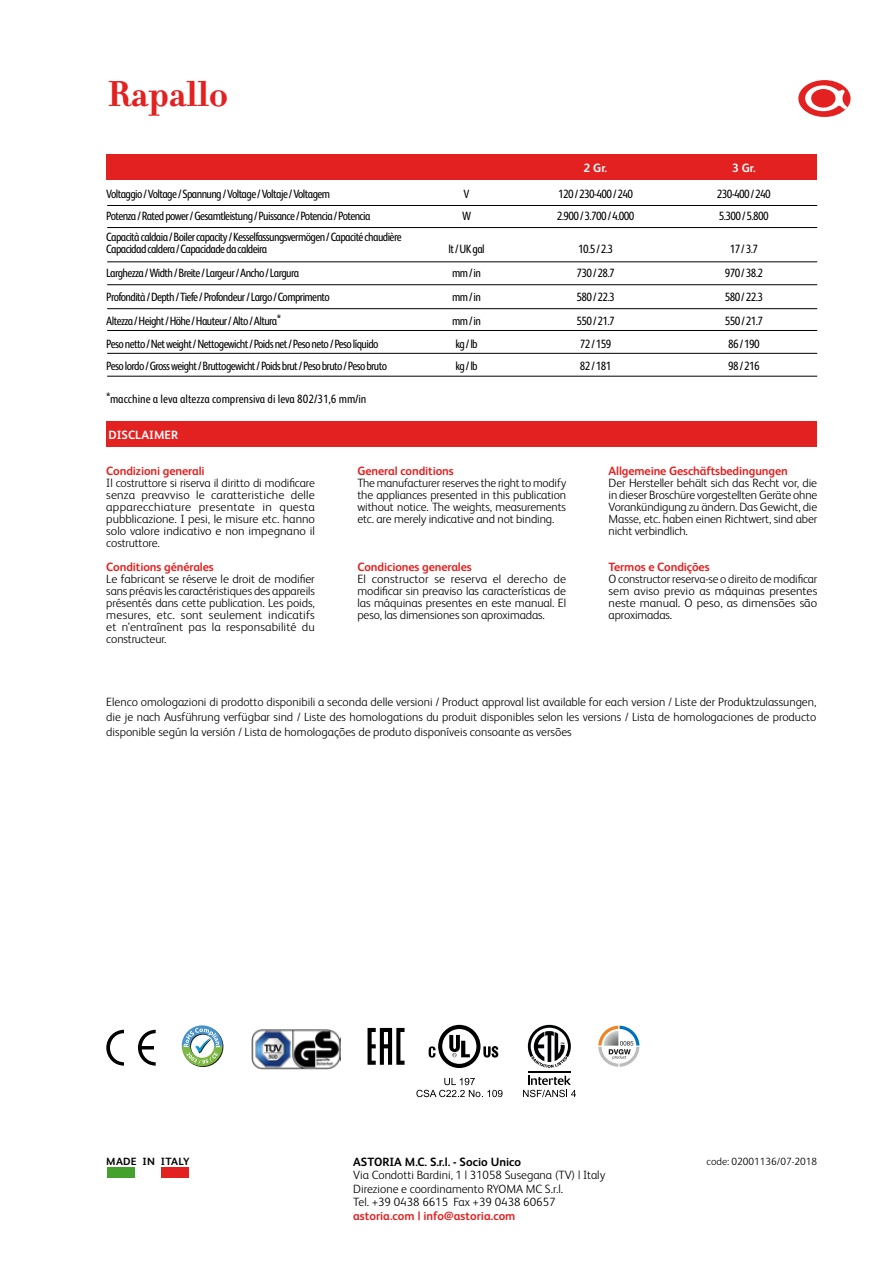
<style>
.page{position:relative;width:893px;height:1263px;background:#fff}
.page>*{position:absolute;margin:0;border:0;box-sizing:border-box;transform-origin:0 0}
.t1{font:700 39px "Filosofia";color:#e32120}
.t2{font:300 12px/12px "FS Albert Pro";letter-spacing:-.005em;color:#000;text-align:justify}
.t3{font:12px/12px "FS Albert Pro Narrow";letter-spacing:-.05em;color:#000}
.t4{font:700 12px "FS Albert Pro";letter-spacing:-.01em;color:#e32120}
.t5{font:12px "FS Albert Pro Narrow";color:#000}
.t6{font:700 12px "FS Albert Pro";color:#000}
.t7{font:700 12px "FS Albert Pro";color:#fff}
.t8{font:300 10.5px "FS Albert Pro";color:#000}
.t9{font:700 10.5px "FS Albert Pro";letter-spacing:.025em;color:#000}
.s1{font-size:15px}
</style>
<div class="page">
<svg style="left:106px;top:1030px;width:18px;height:36px"></svg>
<svg style="left:138px;top:1030px;width:18px;height:36px"></svg>
<svg style="left:598px;top:1026px;width:41px;height:41px"></svg>
<svg style="left:182px;top:1025px;width:41px;height:42px"></svg>
<hr style="left:528px;top:1071px;width:43px;height:1px;background:#000204">
<svg style="left:528px;top:1025px;width:43px;height:43px"></svg>
<svg style="left:523px;top:1076px;width:53px;height:21px"></svg>
<svg style="left:429px;top:1025px;width:69px;height:43px"></svg>
<svg style="left:416px;top:1078px;width:86px;height:19px"></svg>
<svg style="left:368px;top:1028px;width:37px;height:37px"></svg>
<div style="left:106px;top:422px;width:710px;height:25px;background:#e32120"></div>
<div style="left:106px;top:154px;width:710px;height:26px;background:#e32120"></div>
<hr style="left:107px;top:227px;width:710px;height:1px;background:#000">
<hr style="left:107px;top:205px;width:710px;height:1px;background:#000">
<hr style="left:107px;top:262px;width:710px;height:1px;background:#000">
<hr style="left:107px;top:284px;width:710px;height:1px;background:#000">
<hr style="left:107px;top:308px;width:710px;height:1px;background:#000">
<hr style="left:107px;top:330px;width:710px;height:1px;background:#000">
<hr style="left:107px;top:353px;width:710px;height:1px;background:#000">
<hr style="left:107px;top:376px;width:710px;height:1px;background:#000">
<img style="left:252px;top:1029px;width:89px;height:41px">
<svg style="left:798px;top:80px;width:53px;height:37px"></svg>
<div style="left:107px;top:1167px;width:27px;height:11px;background:#44a12b"></div>
<div style="left:162px;top:1167px;width:27px;height:11px;background:#e32120"></div>
<h1 class="t1" style="left:107px;top:70px;width:122px">Rapallo</h1>
<p class="t7" style="left:584px;top:159px;width:25px">2 Gr.</p>
<p class="t7" style="left:732px;top:159px;width:25px">3 Gr.</p>
<p class="t3" style="left:106px;top:187px;width:225px">Voltaggio / Voltage / Spannung / Voltage / Voltaje / Voltagem</p>
<p class="t3" style="left:464px;top:187px;width:8px">V</p>
<p class="t3" style="left:558px;top:187px;width:77px">120 / 230-400 / 240</p>
<p class="t3" style="left:717px;top:187px;width:56px">230-400 / 240</p>
<p class="t3" style="left:106px;top:210px;width:266px">Potenza / Rated power / Gesamtleistung / Puissance / Potencia / Potencia</p>
<p class="t3" style="left:462px;top:210px;width:11px">W</p>
<p class="t3" style="left:557px;top:210px;width:79px">2.900 / 3.700 / 4.000</p>
<p class="t3" style="left:719px;top:210px;width:52px">5.300 / 5.800</p>
<p class="t3" style="left:106px;top:231px;width:297px">Capacità caldaia / Boiler capacity / Kesselfassungsvermögen / Capacité chaudière<br>Capacidad caldera / Capacidade da caldeira</p>
<p class="t3" style="left:449px;top:243px;width:38px">lt / UK gal</p>
<p class="t3" style="left:578px;top:243px;width:37px">10.5 / 2.3</p>
<p class="t3" style="left:730px;top:243px;width:30px">17 / 3.7</p>
<p class="t3" style="left:106px;top:267px;width:194px">Larghezza / Width / Breite / Largeur / Ancho / Largura</p>
<p class="t3" style="left:452px;top:267px;width:30px">mm / in</p>
<p class="t3" style="left:576px;top:267px;width:40px">730 / 28.7</p>
<p class="t3" style="left:725px;top:267px;width:40px">970 / 38.2</p>
<p class="t3" style="left:106px;top:291px;width:225px">Profondità / Depth / Tiefe / Profondeur / Largo / Comprimento</p>
<p class="t3" style="left:452px;top:291px;width:30px">mm / in</p>
<p class="t3" style="left:576px;top:291px;width:40px">580 / 22.3</p>
<p class="t3" style="left:725px;top:291px;width:40px">580 / 22.3</p>
<p class="t3" style="left:106px;top:315px;width:176px">Altezza / Height / Höhe / Hauteur / Alto / Altura<span class="s1">*</span></p>
<p class="t3" style="left:452px;top:315px;width:30px">mm / in</p>
<p class="t3" style="left:576px;top:315px;width:40px">550 / 21.7</p>
<p class="t3" style="left:725px;top:315px;width:40px">550 / 21.7</p>
<p class="t3" style="left:106px;top:337px;width:274px">Peso netto / Net weight / Nettogewicht / Poids net / Peso neto / Peso líquido</p>
<p class="t3" style="left:456px;top:337px;width:24px">kg / lb</p>
<p class="t3" style="left:580px;top:337px;width:33px">72 / 159</p>
<p class="t3" style="left:728px;top:337px;width:33px">86 / 190</p>
<p class="t3" style="left:106px;top:360px;width:282px">Peso lordo / Gross weight / Bruttogewicht / Poids brut / Peso bruto / Peso bruto</p>
<p class="t3" style="left:456px;top:360px;width:24px">kg / lb</p>
<p class="t3" style="left:580px;top:360px;width:33px">82 / 181</p>
<p class="t3" style="left:728px;top:360px;width:33px">98 / 216</p>
<p class="t5" style="left:106px;top:390px;width:262px"><span class="s1">*</span>macchine a leva altezza comprensiva di leva 802/31,6 mm/in</p>
<p class="t7" style="left:108px;top:426px;width:71px">DISCLAIMER</p>
<p class="t4" style="left:106px;top:462px;width:100px">Condizioni generali</p>
<p class="t2" style="left:106px;top:476px;width:210px">Il costruttore si riserva il diritto di modificare senza preavviso le caratteristiche delle apparecchiature presentate in questa pubblicazione. I pesi, le misure etc. hanno solo valore indicativo e non impegnano il costruttore.</p>
<p class="t4" style="left:106px;top:558px;width:109px">Conditions générales</p>
<p class="t2" style="left:106px;top:572px;width:210px">Le fabricant se réserve le droit de modifier sans préavis les caractéristiques des appareils présentés dans cette publication. Les poids, mesures, etc. sont seulement indicatifs et n’entraînent pas la responsabilité du constructeur.</p>
<p class="t4" style="left:357px;top:462px;width:98px">General conditions</p>
<p class="t2" style="left:357px;top:476px;width:210px">The manufacturer reserves the right to modify the appliances presented in this publication without notice. The weights, measurements etc. are merely indicative and not binding.</p>
<p class="t4" style="left:357px;top:558px;width:116px">Condiciones generales</p>
<p class="t2" style="left:357px;top:572px;width:210px">El constructor se reserva el derecho de modificar sin preaviso las características de las máquinas presentes en este manual. El peso, las dimensiones son aproximadas.</p>
<p class="t4" style="left:609px;top:462px;width:181px">Allgemeine Geschäftsbedingungen</p>
<p class="t2" style="left:609px;top:476px;width:210px">Der Hersteller behält sich das Recht vor, die in dieser Broschüre vorgestellten Geräte ohne Vorankündigung zu ändern. Das Gewicht, die Masse, etc. haben einen Richtwert, sind aber nicht verbindlich.</p>
<p class="t4" style="left:609px;top:558px;width:103px">Termos e Condições</p>
<p class="t2" style="left:609px;top:572px;width:210px">O constructor reserva-se o direito de modificar sem aviso previo as máquinas presentes neste manual. O peso, as dimensões são aproximadas.</p>
<p class="t2" style="left:106px;top:694px;width:712px;line-height:15px">Elenco omologazioni di prodotto disponibili a seconda delle versioni / Product approval list available for each version / Liste der Produktzulassungen, die je nach Ausführung verfügbar sind / Liste des homologations du produit disponibles selon les versions / Lista de homologaciones de producto disponible según la versión / Lista de homologações de produto disponíveis consoante as versões</p>
<p class="t9" style="left:106px;top:1154px;width:85px">MADE IN ITALY</p>
<p class="t6" style="left:353px;top:1153px;width:169px">ASTORIA M.C. S.r.l. - Socio Unico</p>
<p class="t8" style="left:707px;top:1154px;width:112px">code: 02001136/07-2018</p>
<p class="t2" style="left:353px;top:1168px;width:254px;line-height:13.5px;text-align:left">Via Condotti Bardini, 1 | 31058 Susegana (TV) | Italy<br>Direzione e coordinamento RYOMA MC S.r.l.<br>Tel. +39 0438 6615 Fax +39 0438 60657</p>
<p class="t4" style="left:353px;top:1207px;width:164px">astoria.com | info@astoria.com</p>
</div>
